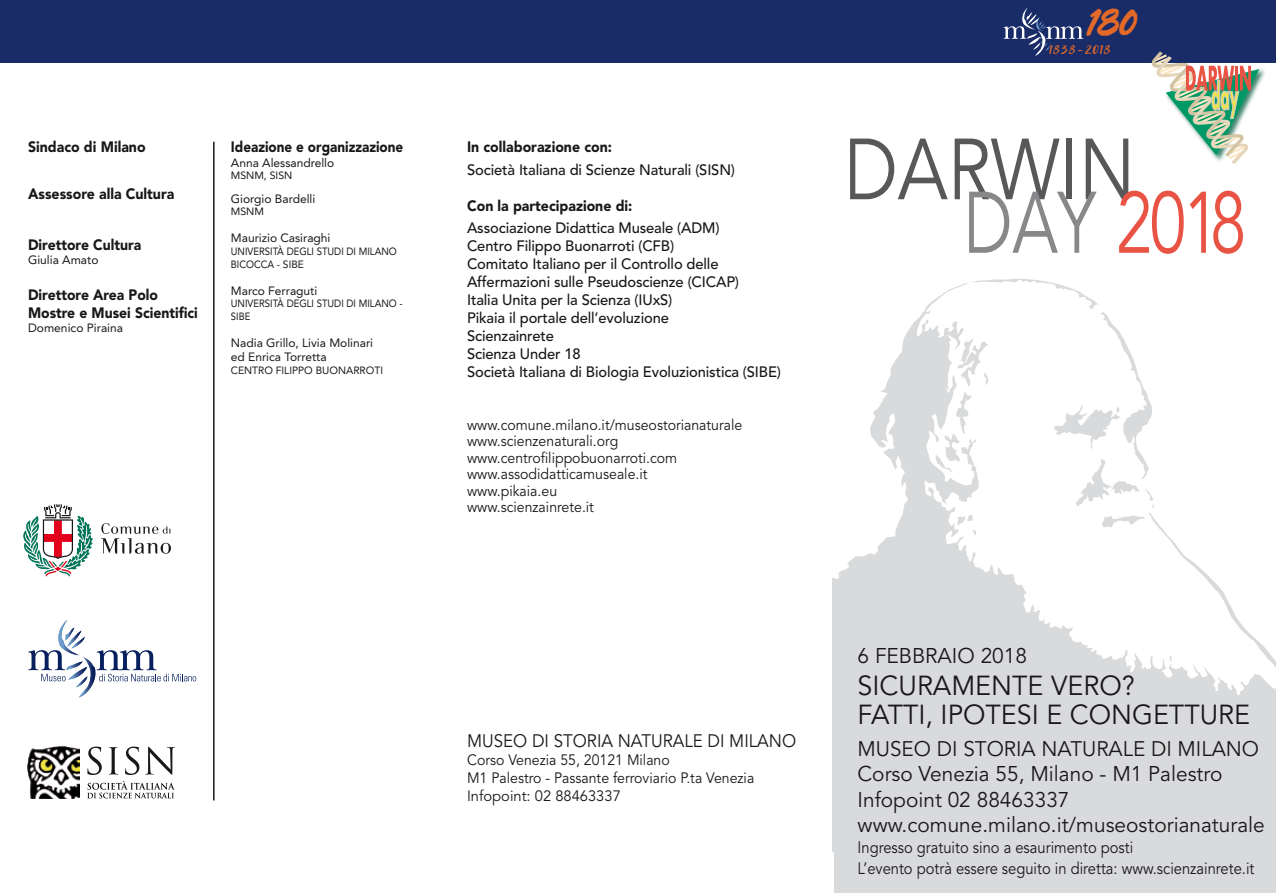
<style>
.page{position:relative;width:1276px;height:893px;background:#fff}
.page>*{position:absolute;margin:0;border:0;box-sizing:border-box;transform-origin:0 0}
.t1{font:86.4px "Avenir LT Std";letter-spacing:-.05em;color:#e85344;scale:.77 1}
.t2{font:85.65px "Avenir LT Std";color:#58585a;scale:.85 1}
.t3{font:34.2px "Third Rail";color:#e36928;scale:.93 1}
.t4{font:27.3px/28.8px "Avenir LT Std";color:#1a171b}
.t5{font:21.15px/25.5px "Avenir LT Std";color:#1a171b}
.t6{font:21px "Avenir LT Std";color:#1a171b}
.t7{font:18px "Avenir LT Std";color:#1a171b;scale:.94 1}
.t8{font:16.5px/20.9px "Avenir LT Std";color:#1a171b;scale:.89 1}
.t9{font:500 15px/18px "Avenir LT Std";letter-spacing:-.01em;color:#1a171b}
.t10{font:15px/16.5px "Avenir LT Std";color:#1a171b;scale:.94 1}
.t11{font:900 15px/18px "Avenir LT Std";color:#1a171b;scale:.93 1}
.t12{font:900 15px "Avenir LT Std";color:#1a171b;scale:.94 1}
.t13{font:900 15px "Avenir LT Std";color:#1a171b;scale:.9 1}
.t14{font:12px/14.4px "Avenir LT Std";color:#1a171b}
.t15{font:11.7px "First Take";letter-spacing:.065em;color:#e36928;scale:1.3 1}
.t16{font:10.5px/12.6px "Avenir LT Std";color:#1a171b;scale:.91 1}
.t17{font:10.5px "Avenir LT Std";color:#1a171b}
.s1{font-weight:900}
.s2{color:#87888a}
</style>
<div class="page">
<svg style="left:832px;top:299px;width:444px;height:553px"></svg>
<svg style="left:935px;top:279px;width:218px;height:257px"></svg>
<svg style="left:1085px;top:650px;width:10px;height:5px"></svg>
<div style="left:834px;top:708px;width:442px;height:185px;background:#d9dadb"></div>
<div style="left:0;top:0;width:1276px;height:62px;background:#1a2c67"></div>
<svg style="left:28px;top:620px;width:168px;height:77px"></svg>
<hr style="left:213px;top:142px;width:2px;height:658px;background:#1a171b">
<img style="left:27px;top:746px;width:53px;height:53px">
<svg style="left:87px;top:781px;width:88px;height:17px"></svg>
<svg style="left:87px;top:747px;width:15px;height:28px"></svg>
<svg style="left:109px;top:747px;width:9px;height:27px"></svg>
<svg style="left:125px;top:747px;width:14px;height:28px"></svg>
<svg style="left:145px;top:747px;width:30px;height:28px"></svg>
<svg style="left:101px;top:523px;width:70px;height:31px"></svg>
<svg style="left:23px;top:504px;width:70px;height:73px"></svg>
<img style="left:1259px;top:69px;width:6px;height:17px">
<svg style="left:1151px;top:51px;width:108px;height:113px"></svg>
<svg style="left:1003px;top:8px;width:80px;height:48px"></svg>
<p class="t12" style="left:28px;top:138px;width:127px">Sindaco di Milano</p>
<p class="t12" style="left:28px;top:185px;width:157px">Assessore alla Cultura</p>
<p class="t11" style="left:28px;top:235px;width:123px">Direttore Cultura</p>
<p class="t14" style="left:28px;top:253px;width:72px">Giulia Amato</p>
<p class="t11" style="left:28px;top:286px;width:184px">Direttore Area Polo<br>Mostre e Musei Scientifici</p>
<p class="t14" style="left:28px;top:321px;width:96px">Domenico Piraina</p>
<p class="t13" style="left:231px;top:138px;width:193px">Ideazione e organizzazione</p>
<p class="t14" style="left:231px;top:155px;width:105px">Anna Alessandrello</p>
<p class="t17" style="left:231px;top:170px;width:63px">MSNM, SISN</p>
<p class="t14" style="left:231px;top:191px;width:86px">Giorgio Bardelli</p>
<p class="t17" style="left:231px;top:206px;width:35px">MSNM</p>
<p class="t14" style="left:231px;top:231px;width:101px">Maurizio Casiraghi</p>
<p class="t16" style="left:231px;top:245px;width:184px">UNIVERSITÀ DEGLI STUDI DI MILANO<br>BICOCCA - SIBE</p>
<p class="t14" style="left:231px;top:283px;width:88px">Marco Ferraguti</p>
<p class="t16" style="left:231px;top:297px;width:190px">UNIVERSITÀ DEGLI STUDI DI MILANO -<br>SIBE</p>
<p class="t14" style="left:231px;top:335px;width:144px">Nadia Grillo, Livia Molinari ed Enrica Torretta</p>
<p class="t17" style="left:231px;top:364px;width:154px">CENTRO FILIPPO BUONARROTI</p>
<p class="t9" style="left:467px;top:136px;width:269px;line-height:22.5px"><span class="s1">In collaborazione con:<br></span>Società Italiana di Scienze Naturali (SISN)</p>
<p class="t9" style="left:467px;top:195px;width:254px;line-height:22.5px"><span class="s1">Con la partecipazione di:<br></span>Associazione Didattica Museale (ADM)</p>
<p class="t9" style="left:467px;top:238px;width:315px">Centro Filippo Buonarroti (CFB)<br>Comitato Italiano per il Controllo delle Affermazioni sulle Pseudoscienze (CICAP)<br>Italia Unita per la Scienza (IUxS)<br>Pikaia il portale dell’evoluzione<br>Scienzainrete<br>Scienza Under 18<br>Società Italiana di Biologia Evoluzionistica (SIBE)</p>
<p class="t10" style="left:467px;top:417px;width:294px">www.comune.milano.it/museostorianaturale www.scienzenaturali.org www.centrofilippobuonarroti.com www.assodidatticamuseale.it<br>www.pikaia.eu<br>www.scienzainrete.it</p>
<p class="t7" style="left:467px;top:730px;width:352px">MUSEO DI STORIA NATURALE DI MILANO</p>
<p class="t10" style="left:467px;top:751px;width:307px;line-height:18px">Corso Venezia 55, 20121 Milano<br>M1 Palestro - Passante ferroviario P.ta Venezia<br>Infopoint: 02 88463337</p>
<p class="t3" style="left:1087px;top:7px;width:54px">180</p>
<p class="t15" style="left:1049px;top:45px;width:49px">1838 2018</p>
<p class="t2" style="left:844px;top:120px;width:344px">DARWIN</p>
<p class="t1" style="left:963px;top:173px;width:369px"><span class="s2">DAY</span> 2018</p>
<p class="t5" style="left:857px;top:644px;width:171px">6 FEBBRAIO 2018</p>
<p class="t4" style="left:857px;top:672px;width:394px">SICURAMENTE VERO?<br>FATTI, IPOTESI E CONGETTURE</p>
<p class="t6" style="left:857px;top:736px;width:403px">MUSEO DI STORIA NATURALE DI MILANO</p>
<p class="t5" style="left:857px;top:762px;width:409px">Corso Venezia 55, Milano - M1 Palestro<br>Infopoint 02 88463337 www.comune.milano.it/museostorianaturale</p>
<p class="t8" style="left:857px;top:837px;width:447px">Ingresso gratuito sino a esaurimento posti<br>L’evento potrà essere seguito in diretta: www.scienzainrete.it</p>
</div>
